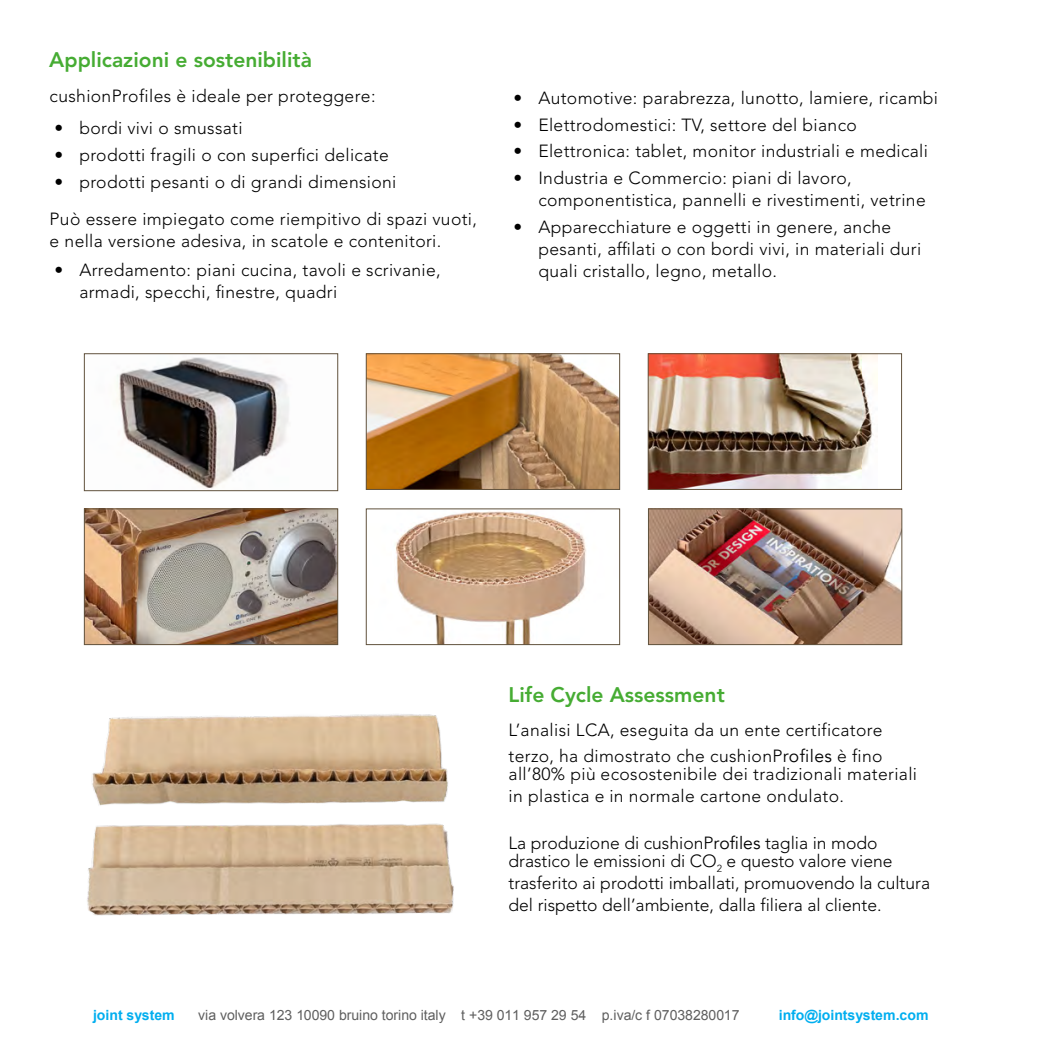
<style>
.page{position:relative;width:1042px;height:1042px;background:#fff}
.page>*{position:absolute;margin:0;border:0;box-sizing:border-box;transform-origin:0 0}
.t1{font:800 21px "Avenir LT Std";color:#46ac33}
.t2{font:300 17.5px/21.9px "Avenir LT Std";letter-spacing:.02em;color:#000}
.t3{font:300 17.5px/17.5px "Avenir LT Std";color:#000}
.t4{font:14px "Arial";letter-spacing:-.005em;color:#5f5f5f}
.t5{font:700 14px "Arial";letter-spacing:-.005em;color:#00aeef}
.s1{font-family:"Avenir";font-weight:400}
</style>
<div class="page">
<img style="left:116px;top:357px;width:173px;height:132px">
<div style="left:84px;top:353px;width:254px;height:138px;border:1px solid #61523d"></div>
<img style="left:395px;top:511px;width:191px;height:132px">
<div style="left:366px;top:508px;width:254px;height:137px;border:1px solid #61523d"></div>
<img style="left:650px;top:510px;width:250px;height:133px">
<div style="left:648px;top:508px;width:254px;height:137px;border:1px solid #61523d"></div>
<img style="left:86px;top:510px;width:250px;height:133px">
<div style="left:84px;top:508px;width:254px;height:137px;border:1px solid #61523d"></div>
<img style="left:87px;top:714px;width:367px;height:202px">
<img style="left:368px;top:355px;width:250px;height:133px">
<div style="left:366px;top:353px;width:254px;height:137px;border:1px solid #61523d"></div>
<img style="left:650px;top:355px;width:227px;height:133px">
<div style="left:648px;top:353px;width:254px;height:137px;border:1px solid #61523d"></div>
<p class="t1" style="left:49px;top:47px;width:264px">Applicazioni e sostenibilità</p>
<p class="t2" style="left:50px;top:86px;width:327px">cushionProfiles è ideale per proteggere:</p>
<p class="t2" style="left:55px;top:117px;width:190px">• bordi vivi o smussati</p>
<p class="t2" style="left:55px;top:144px;width:336px">• prodotti fragili o con superfici delicate</p>
<p class="t2" style="left:50px;top:164px;width:429px;line-height:36.8px">• prodotti pesanti o di grandi dimensioni<br>Può essere impiegato come riempitivo di spazi vuoti,</p>
<p class="t2" style="left:50px;top:230px;width:393px">e nella versione adesiva, in scatole e contenitori.</p>
<p class="t2" style="left:79px;top:259px;width:363px;text-indent:-25px">• Arredamento: piani cucina, tavoli e scrivanie, armadi, specchi, finestre, quadri</p>
<p class="t2" style="left:513px;top:87px;width:426px">• Automotive: parabrezza, lunotto, lamiere, ricambi</p>
<p class="t2" style="left:513px;top:114px;width:345px">• Elettrodomestici: TV, settore del bianco</p>
<p class="t2" style="left:513px;top:141px;width:416px">• Elettronica: tablet, monitor industriali e medicali</p>
<p class="t2" style="left:538px;top:167px;width:389px;text-indent:-25px">• Industria e Commercio: piani di lavoro, componentistica, pannelli e rivestimenti, vetrine</p>
<p class="t2" style="left:538px;top:216px;width:384px;text-indent:-25px">• Apparecchiature e oggetti in genere, anche pesanti, affilati o con bordi vivi, in materiali duri quali cristallo, legno, metallo.</p>
<p class="t1" style="left:508px;top:682px;width:218px">Life Cycle Assessment</p>
<p class="t2" style="left:508px;top:717px;width:376px;line-height:25.4px">L’analisi LCA, eseguita da un ente certificatore terzo, ha dimostrato che cushionP<span class="s1">rofiles</span> è fino</p>
<p class="t2" style="left:508px;top:763px;width:410px">all’80% più ecosostenibile dei tradizionali materiali in plastica e in normale cartone ondulato.</p>
<p class="t3" style="left:508px;top:834px;width:386px">La produzione di cushionP<span class="s1">rofiles</span> taglia in modo drastico le emissioni di CO<sub>2</sub> e questo valore viene</p>
<p class="t3" style="left:508px;top:872px;width:423px;line-height:21.9px">trasferito ai prodotti imballati, promuovendo la cultura del rispetto dell’ambiente, dalla filiera al cliente.</p>
<p class="t5" style="left:93px;top:1005px;width:83px">joint system</p>
<p class="t4" style="left:198px;top:1005px;width:543px">via volvera 123 10090 bruino torino italy t +39 011 957 29 54 p.iva/c f 07038280017</p>
<p class="t5" style="left:778px;top:1005px;width:151px">info@jointsystem.com</p>
</div>
